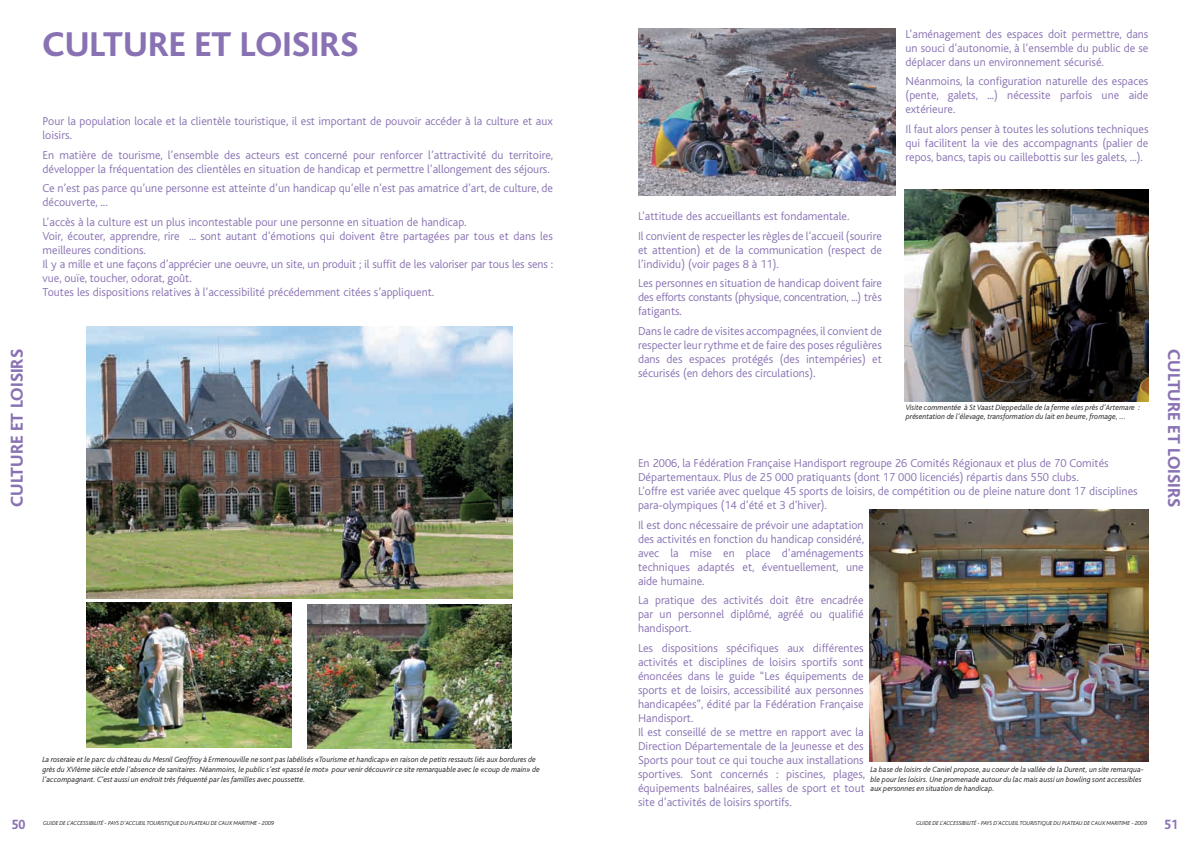
<style>
.page{position:relative;width:1191px;height:842px;background:#fff}
.page>*{position:absolute;margin:0;border:0;box-sizing:border-box;transform-origin:0 0}
.t1{font:800 36px "Kl Bliss";color:#8972b3}
.t2{font:800 18px "Kl Bliss";color:#8972b3}
.t3{font:800 14px "Kl Bliss";color:#8972b3;scale:.9 1}
.t4{font:300 12px/14px "Kl Bliss";color:#8972b3}
.t5{font:italic 300 8px/9.6px "Kl Bliss";color:#231f20}
.t6{font:italic 300 6px "Kl Bliss";color:#231f20}
</style>
<div class="page">
<img style="left:87px;top:326px;width:425px;height:272px">
<img style="left:87px;top:602px;width:204px;height:145px">
<img style="left:308px;top:604px;width:204px;height:145px">
<img style="left:869px;top:509px;width:279px;height:253px">
<img style="left:904px;top:189px;width:244px;height:212px">
<img style="left:638px;top:28px;width:257px;height:168px">
<h2 class="t2" style="left:7px;top:507px;width:159px;rotate:-90deg">CULTURE ET LOISIRS</h2>
<h1 class="t1" style="left:43px;top:25px;width:317px">CULTURE ET LOISIRS</h1>
<p class="t4" style="left:43px;top:114px;width:512px">Pour la population locale et la clientèle touristique, il est important de pouvoir accéder à la culture et aux loisirs.</p>
<p class="t4" style="left:43px;top:148px;width:512px">En matière de tourisme, l’ensemble des acteurs est concerné pour renforcer l’attractivité du territoire, développer la fréquentation des clientèles en situation de handicap et permettre l’allongement des séjours.</p>
<p class="t4" style="left:43px;top:182px;width:512px">Ce n’est pas parce qu’une personne est atteinte d’un handicap qu’elle n’est pas amatrice d’art, de culture, de découverte, ...</p>
<p class="t4" style="left:43px;top:215px;width:512px">L’accès à la culture est un plus incontestable pour une personne en situation de handicap.<br>Voir, écouter, apprendre, rire ... sont autant d’émotions qui doivent être partagées par tous et dans les meilleures conditions.<br>Il y a mille et une façons d’apprécier une oeuvre, un site, un produit ; il suffit de les valoriser par tous les sens : vue, ouïe, toucher, odorat, goût.<br>Toutes les dispositions relatives à l’accessibilité précédemment citées s’appliquent.</p>
<p class="t4" style="left:638px;top:206px;width:245px;line-height:19.7px">L’attitude des accueillants est fondamentale.<br>Il convient de respecter les règles de l’accueil (sourire</p>
<p class="t4" style="left:638px;top:243px;width:245px">et attention) et de la communication (respect de l’individu) (voir pages 8 à 11).</p>
<p class="t4" style="left:638px;top:276px;width:245px;text-align:justify">Les personnes en situation de handicap doivent faire des efforts constants (physique, concentration, ...) très fatigants.</p>
<p class="t4" style="left:638px;top:324px;width:245px;text-align:justify">Dans le cadre de visites accompagnées, il convient de respecter leur rythme et de faire des poses régulières dans des espaces protégés (des intempéries) et sécurisés (en dehors des circulations).</p>
<p class="t4" style="left:905px;top:27px;width:244px;text-align:justify">L’aménagement des espaces doit permettre, dans un souci d’autonomie, à l’ensemble du public de se déplacer dans un environnement sécurisé.</p>
<p class="t4" style="left:905px;top:74px;width:244px;text-align:justify">Néanmoins, la configuration naturelle des espaces (pente, galets, ...) nécessite parfois une aide extérieure.</p>
<p class="t4" style="left:905px;top:122px;width:244px;text-align:justify">Il faut alors penser à toutes les solutions techniques qui facilitent la vie des accompagnants (palier de repos, bancs, tapis ou caillebottis sur les galets, ...).</p>
<p class="t5" style="left:905px;top:402px;width:236px">Visite commentée à St Vaast Dieppedalle de la ferme «les près d’Artemare : présentation de l’élevage, transformation du lait en beurre, fromage, ...</p>
<p class="t4" style="left:638px;top:456px;width:501px">En 2006, la Fédération Française Handisport regroupe 26 Comités Régionaux et plus de 70 Comités Départementaux. Plus de 25 000 pratiquants (dont 17 000 licenciés) répartis dans 550 clubs.<br>L’offre est variée avec quelque 45 sports de loisirs, de compétition ou de pleine nature dont 17 disciplines para-olympiques (14 d’été et 3 d’hiver).</p>
<p class="t4" style="left:638px;top:518px;width:228px;text-align:justify">Il est donc nécessaire de prévoir une adaptation des activités en fonction du handicap considéré, avec la mise en place d’aménagements techniques adaptés et, éventuellement, une aide humaine.</p>
<p class="t4" style="left:638px;top:594px;width:227px;text-align:justify">La pratique des activités doit être encadrée par un personnel diplômé, agréé ou qualifié handisport.</p>
<p class="t4" style="left:638px;top:641px;width:229px">Les dispositions spécifiques aux différentes activités et disciplines de loisirs sportifs sont énoncées dans le guide “Les équipements de sports et de loisirs, accessibilité aux personnes handicapées”, édité par la Fédération Française Handisport.<br>Il est conseillé de se mettre en rapport avec la Direction Départementale de la Jeunesse et des Sports pour tout ce qui touche aux installations sportives. Sont concernés : piscines, plages, équipements balnéaires, salles de sport et tout site d’activités de loisirs sportifs.</p>
<p class="t5" style="left:43px;top:755px;width:499px">La roseraie et le parc du château du Mesnil Geoffroy à Ermenouville ne sont pas labélisés «Tourisme et handicap» en raison de petits ressauts liés aux bordures de grès du XVIème siècle etde l’absence de sanitaires. Néanmoins, le public s’est «passé le mot» pour venir découvrir ce site remarquable avec le «coup de main» de l’accompagnant. C’est aussi un endroit très fréquenté par les familles avec poussette.</p>
<p class="t5" style="left:870px;top:765px;width:275px">La base de loisirs de Caniel propose, au coeur de la vallée de la Durent, un site remarqua&shy;ble pour les loisirs. Une promenade autour du lac mais aussi un bowling sont accessibles aux personnes en situation de handicap.</p>
<h2 class="t2" style="left:1183px;top:349px;width:159px;rotate:90deg">CULTURE ET LOISIRS</h2>
<p class="t3" style="left:12px;top:817px;width:17px">50</p>
<p class="t6" style="left:43px;top:820px;width:232px">GUIDE DE L’ACCESSIBILITÉ - PAYS D’ACCUEIL TOURISTIQUE DU PLATEAU DE CAUX MARITIME - 2009</p>
<p class="t3" style="left:1164px;top:817px;width:17px">51</p>
<p class="t6" style="left:916px;top:820px;width:232px">GUIDE DE L’ACCESSIBILITÉ - PAYS D’ACCUEIL TOURISTIQUE DU PLATEAU DE CAUX MARITIME - 2009</p>
</div>
